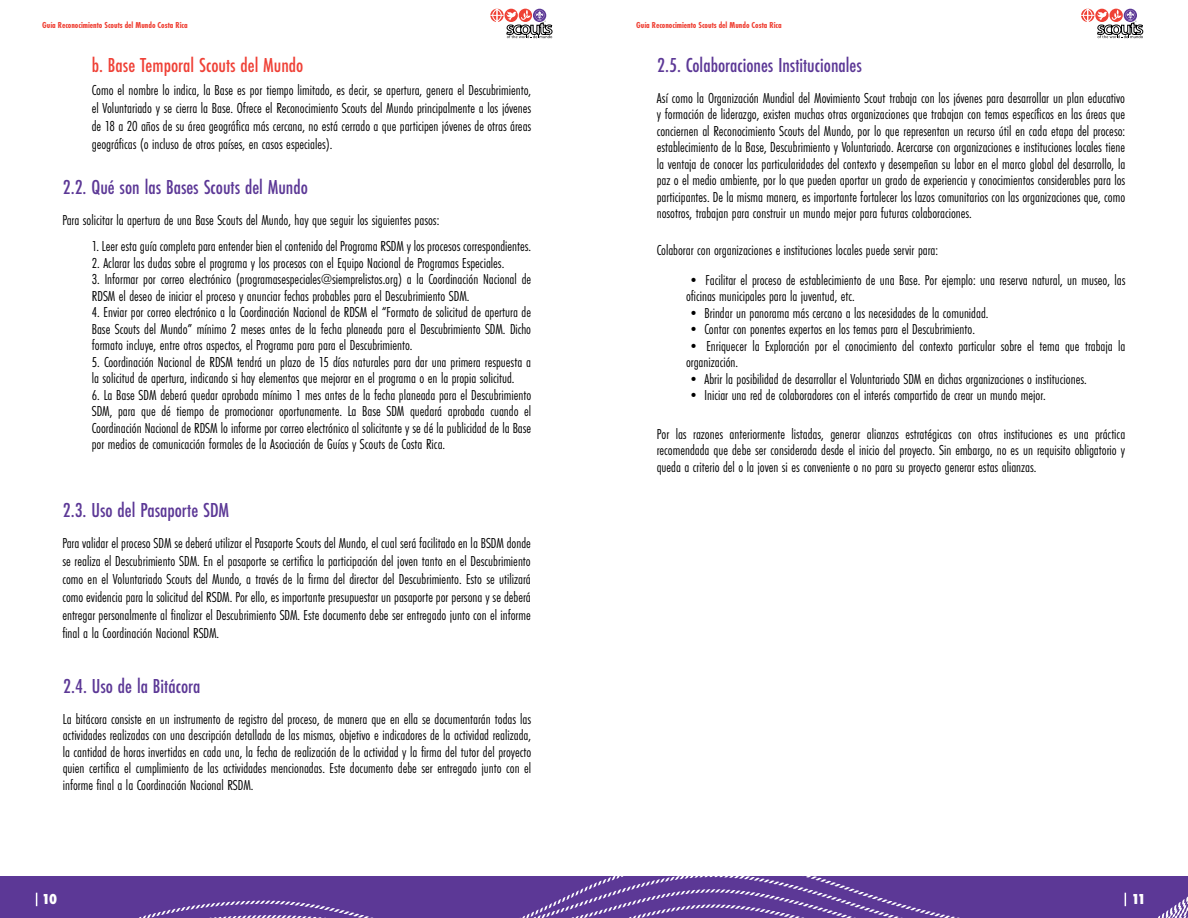
<style>
.page{position:relative;width:1188px;height:918px;background:#fff}
.page>*{position:absolute;margin:0;border:0;box-sizing:border-box;transform-origin:0 0}
.t1{font:500 21px "Futura PT Cond";color:#5c3896}
.t2{font:500 21px "Futura PT Cond";color:#ef4137}
.t3{font:15px/16.5px "Futura PT Cond";color:#000;text-align:justify}
.t4{font:800 15px "Futura PT Cond";color:#fff}
.t5{font:700 9px "Futura PT Cond";color:#ef4135}
</style>
<div class="page">
<svg style="left:0;top:876px;width:1188px;height:42px;background:#63409a"></svg>
<svg style="left:1081px;top:8px;width:62px;height:30px"></svg>
<svg style="left:490px;top:8px;width:63px;height:30px"></svg>
<svg style="left:36px;top:893px;width:1px;height:13px"></svg>
<svg style="left:1125px;top:893px;width:1px;height:13px"></svg>
<p class="t5" style="left:42px;top:20px;width:147px">Guía Reconocimiento Scouts del Mundo Costa Rica</p>
<p class="t5" style="left:636px;top:20px;width:147px">Guía Reconocimiento Scouts del Mundo Costa Rica</p>
<h1 class="t2" style="left:92px;top:53px;width:213px">b. Base Temporal Scouts del Mundo</h1>
<p class="t3" style="left:92px;top:81px;width:441px;line-height:18px">Como el nombre lo indica, la Base es por tiempo limitado, es decir, se apertura, genera el Descubrimiento, el Voluntariado y se cierra la Base. Ofrece el Reconocimiento Scouts del Mundo principalmente a los jóvenes de 18 a 20 años de su área geográfica más cercana, no está cerrado a que participen jóvenes de otras áreas geográficas (o incluso de otros países, en casos especiales).</p>
<h1 class="t1" style="left:657px;top:53px;width:206px">2.5. Colaboraciones Institucionales</h1>
<p class="t3" style="left:657px;top:90px;width:470px">Así como la Organización Mundial del Movimiento Scout trabaja con los jóvenes para desarrollar un plan educativo y formación de liderazgo, existen muchas otras organizaciones que trabajan con temas específicos en las áreas que conciernen al Reconocimiento Scouts del Mundo, por lo que representan un recurso útil en cada etapa del proceso: establecimiento de la Base, Descubrimiento y Voluntariado. Acercarse con organizaciones e instituciones locales tiene la ventaja de conocer las particularidades del contexto y desempeñan su labor en el marco global del desarrollo, la paz o el medio ambiente, por lo que pueden aportar un grado de experiencia y conocimientos considerables para los participantes. De la misma manera, es importante fortalecer los lazos comunitarios con las organizaciones que, como nosotros, trabajan para construir un mundo mejor para futuras colaboraciones.</p>
<p class="t3" style="left:657px;top:241px;width:283px">Colaborar con organizaciones e instituciones locales puede servir para:</p>
<h1 class="t1" style="left:63px;top:175px;width:247px">2.2. Qué son las Bases Scouts del Mundo</h1>
<p class="t3" style="left:62px;top:212px;width:378px">Para solicitar la apertura de una Base Scouts del Mundo, hay que seguir los siguientes pasos:</p>
<p class="t3" style="left:92px;top:238px;width:441px">1. Leer esta guía completa para entender bien el contenido del Programa RSDM y los procesos correspondientes.</p>
<p class="t3" style="left:92px;top:254px;width:414px">2. Aclarar las dudas sobre el programa y los procesos con el Equipo Nacional de Programas Especiales.</p>
<p class="t3" style="left:92px;top:271px;width:441px">3. Informar por correo electrónico (programasespeciales@siemprelistos.org) a la Coordinación Nacional de<br>RDSM el deseo de iniciar el proceso y anunciar fechas probables para el Descubrimiento SDM.</p>
<p class="t3" style="left:92px;top:304px;width:441px">4. Enviar por correo electrónico a la Coordinación Nacional de RDSM el “Formato de solicitud de apertura de Base Scouts del Mundo” mínimo 2 meses antes de la fecha planeada para el Descubrimiento SDM. Dicho formato incluye, entre otros aspectos, el Programa para para el Descubrimiento.</p>
<p class="t3" style="left:92px;top:353px;width:441px">5. Coordinación Nacional de RDSM tendrá un plazo de 15 días naturales para dar una primera respuesta a la solicitud de apertura, indicando si hay elementos que mejorar en el programa o en la propia solicitud.</p>
<p class="t3" style="left:92px;top:386px;width:441px">6. La Base SDM deberá quedar aprobada mínimo 1 mes antes de la fecha planeada para el Descubrimiento SDM, para que dé tiempo de promocionar oportunamente. La Base SDM quedará aprobada cuando el Coordinación Nacional de RDSM lo informe por correo electrónico al solicitante y se dé la publicidad de la Base por medios de comunicación formales de la Asociación de Guías y Scouts de Costa Rica.</p>
<p class="t3" style="left:686px;top:272px;width:441px">• Facilitar el proceso de establecimiento de una Base. Por ejemplo: una reserva natural, un museo, las oficinas municipales para la juventud, etc.</p>
<p class="t3" style="left:686px;top:305px;width:304px">• Brindar un panorama más cercano a las necesidades de la comunidad.</p>
<p class="t3" style="left:686px;top:321px;width:291px">• Contar con ponentes expertos en los temas para el Descubrimiento.</p>
<p class="t3" style="left:686px;top:338px;width:441px">• Enriquecer la Exploración por el conocimiento del contexto particular sobre el tema que trabaja la organización.</p>
<p class="t3" style="left:686px;top:371px;width:402px">• Abrir la posibilidad de desarrollar el Voluntariado SDM en dichas organizaciones o instituciones.</p>
<p class="t3" style="left:686px;top:387px;width:361px">• Iniciar una red de colaboradores con el interés compartido de crear un mundo mejor.</p>
<p class="t3" style="left:657px;top:426px;width:470px">Por las razones anteriormente listadas, generar alianzas estratégicas con otras instituciones es una práctica recomendada que debe ser considerada desde el inicio del proyecto. Sin embargo, no es un requisito obligatorio y queda a criterio del o la joven si es conveniente o no para su proyecto generar estas alianzas.</p>
<h1 class="t1" style="left:63px;top:498px;width:168px">2.3. Uso del Pasaporte SDM</h1>
<p class="t3" style="left:62px;top:534px;width:470px;line-height:18px">Para validar el proceso SDM se deberá utilizar el Pasaporte Scouts del Mundo, el cual será facilitado en la BSDM donde se realiza el Descubrimiento SDM. En el pasaporte se certifica la participación del joven tanto en el Descubrimiento como en el Voluntariado Scouts del Mundo, a través de la firma del director del Descubrimiento. Esto se utilizará como evidencia para la solicitud del RSDM. Por ello, es importante presupuestar un pasaporte por persona y se deberá entregar personalmente al finalizar el Descubrimiento SDM. Este documento debe ser entregado junto con el informe final a la Coordinación Nacional RSDM.</p>
<h1 class="t1" style="left:63px;top:674px;width:139px">2.4. Uso de la Bitácora</h1>
<p class="t3" style="left:63px;top:711px;width:470px">La bitácora consiste en un instrumento de registro del proceso, de manera que en ella se documentarán todas las actividades realizadas con una descripción detallada de las mismas, objetivo e indicadores de la actividad realizada, la cantidad de horas invertidas en cada una, la fecha de realización de la actividad y la firma del tutor del proyecto quien certifica el cumplimiento de las actividades mencionadas. Este documento debe ser entregado junto con el informe final a la Coordinación Nacional RSDM.</p>
<p class="t4" style="left:42px;top:890px;width:17px">10</p>
<p class="t4" style="left:1132px;top:890px;width:16px">11</p>
</div>
